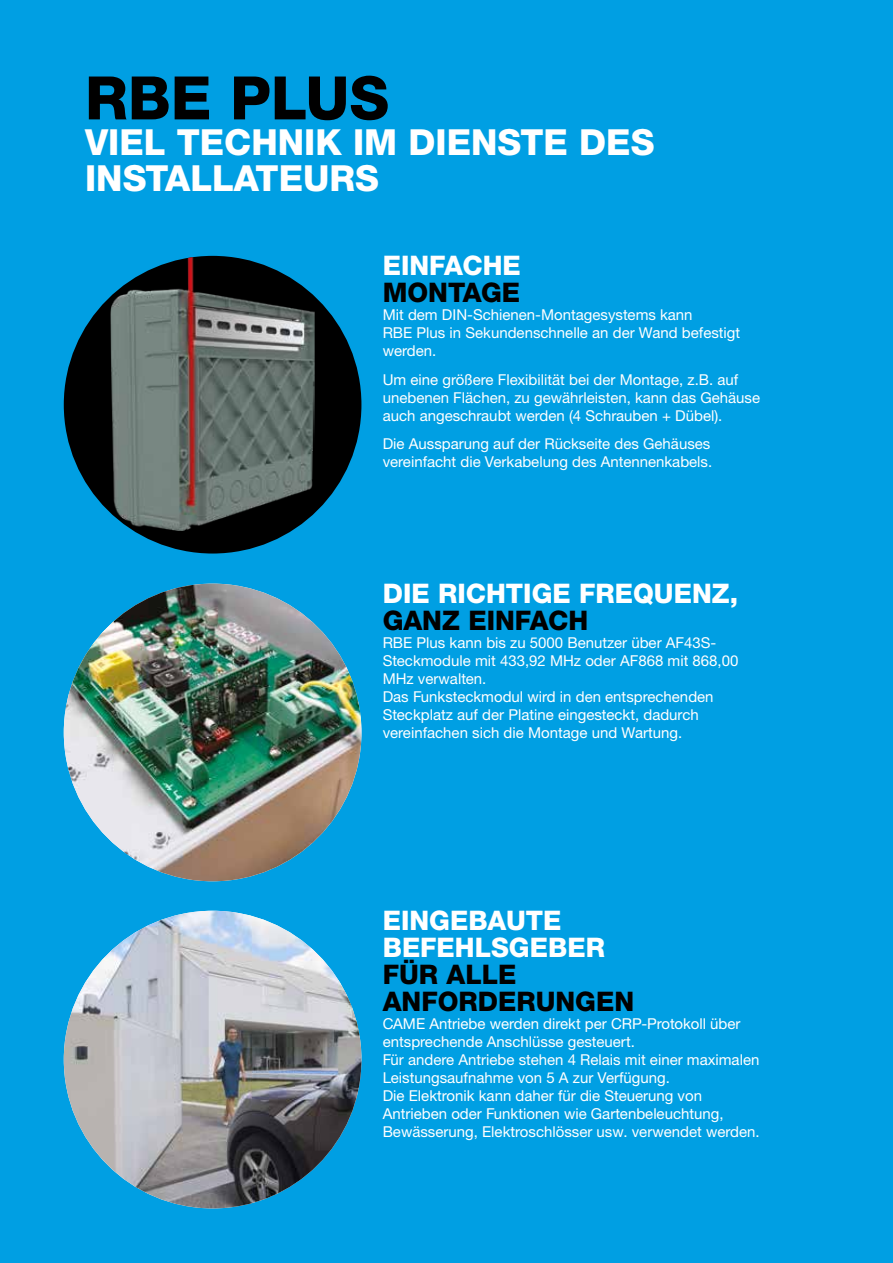
<style>
.page{position:relative;width:893px;height:1263px;background:#009fe3}
.page>*{position:absolute;margin:0;border:0;box-sizing:border-box;transform-origin:0 0}
.t1{font:800 60px "Helvetica Neue LTW1 G";color:#000}
.t2{font:800 36px/36px "Helvetica Neue LTW1 G";color:#fff}
.t3{font:800 27px/27px "Helvetica Neue LTW1 G";color:#fff}
.t4{font:800 27px/27px "Helvetica Neue LTW1 G";color:#000}
.t5{font:15px/18px "Helvetica Neue LTW1 G";color:#fff}
</style>
<div class="page">
<img style="left:64px;top:584px;width:297px;height:297px;border-radius:149px">
<div style="left:64px;top:256px;width:297px;height:297px;background:#000;border-radius:50%"></div>
<img style="left:111px;top:256px;width:204px;height:275px">
<img style="left:64px;top:911px;width:297px;height:297px;border-radius:149px">
<h1 class="t1" style="left:85px;top:62px;width:306px">RBE PLUS</h1>
<h2 class="t2" style="left:85px;top:125px;width:571px">VIEL TECHNIK IM DIENSTE DES<br>INSTALLATEURS</h2>
<h3 class="t3" style="left:383px;top:252px;width:140px">EINFACHE</h3>
<h3 class="t4" style="left:383px;top:279px;width:139px">MONTAGE</h3>
<p class="t5" style="left:383px;top:306px;width:359px">Mit dem DIN-Schienen-Montagesystems kann<br>RBE Plus in Sekundenschnelle an der Wand befestigt werden.</p>
<p class="t5" style="left:383px;top:370px;width:379px">Um eine größere Flexibilität bei der Montage, z.B. auf unebenen Flächen, zu gewährleisten, kann das Gehäuse auch angeschraubt werden (4 Schrauben + Dübel).</p>
<p class="t5" style="left:383px;top:435px;width:331px">Die Aussparung auf der Rückseite des Gehäuses vereinfacht die Verkabelung des Antennenkabels.</p>
<h3 class="t3" style="left:383px;top:580px;width:357px">DIE RICHTIGE FREQUENZ,</h3>
<h3 class="t4" style="left:383px;top:607px;width:207px">GANZ EINFACH</h3>
<p class="t5" style="left:383px;top:633px;width:357px">RBE Plus kann bis zu 5000 Benutzer über AF43S-Steckmodule mit 433,92 MHz oder AF868 mit 868,00<br>MHz verwalten.<br>Das Funksteckmodul wird in den entsprechenden Steckplatz auf der Platine eingesteckt, dadurch vereinfachen sich die Montage und Wartung.</p>
<h3 class="t3" style="left:383px;top:907px;width:224px">EINGEBAUTE<br>BEFEHLSGEBER</h3>
<h3 class="t4" style="left:383px;top:961px;width:253px">FÜR ALLE<br>ANFORDERUNGEN</h3>
<p class="t5" style="left:383px;top:1014px;width:378px">CAME Antriebe werden direkt per CRP-Protokoll über entsprechende Anschlüsse gesteuert.<br>Für andere Antriebe stehen 4 Relais mit einer maximalen Leistungsaufnahme von 5 A zur Verfügung.<br>Die Elektronik kann daher für die Steuerung von Antrieben oder Funktionen wie Gartenbeleuchtung, Bewässerung, Elektroschlösser usw. verwendet werden.</p>
</div>
